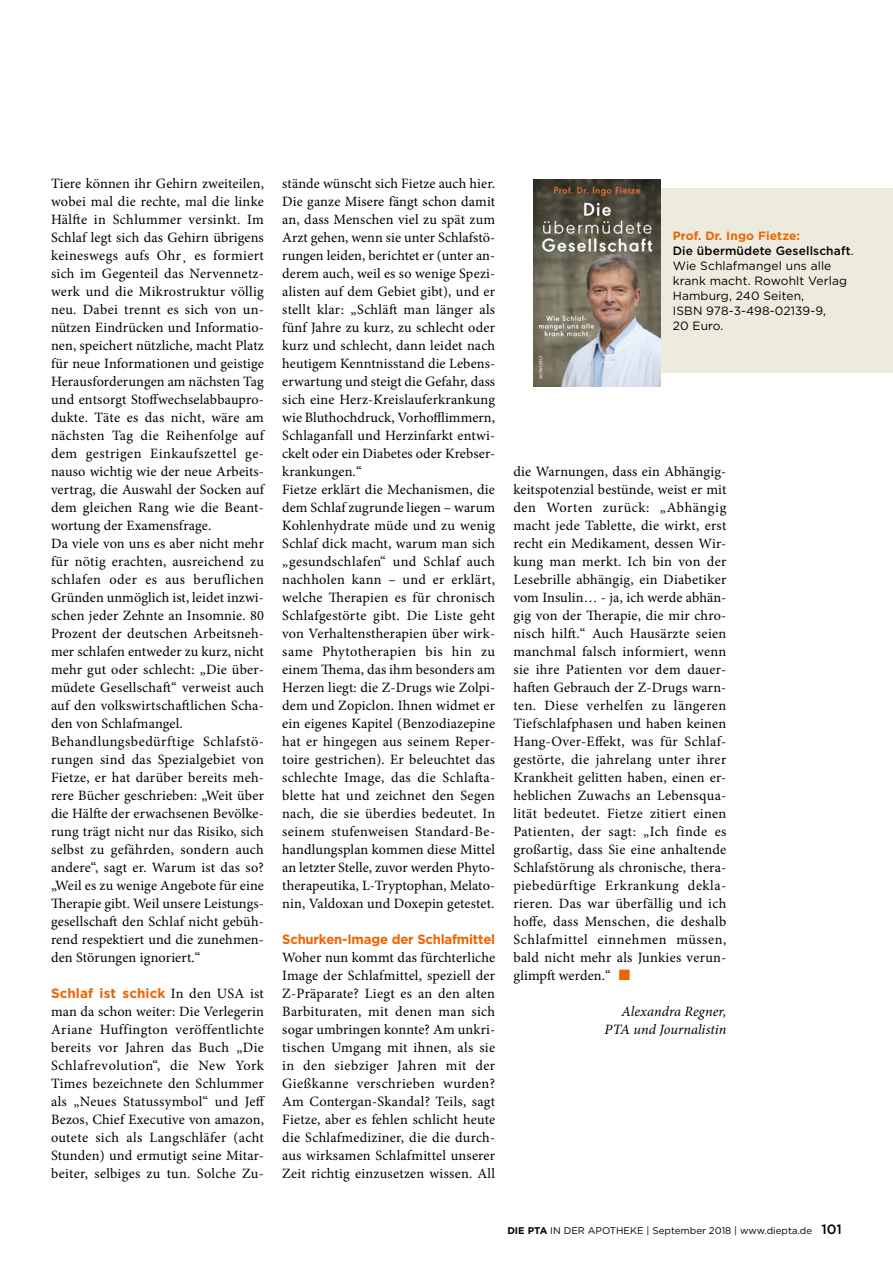
<style>
.page{position:relative;width:893px;height:1263px;background:#fff}
.page>*{position:absolute;margin:0;border:0;box-sizing:border-box;transform-origin:0 0}
.Grundtext{font:14.25px/18px "Minion Pro";letter-spacing:.01em;color:#000;text-align:justify}
.Autor{font:italic 14.25px/18px "Minion Pro";color:#000;text-align:right}
.Grundtext-2{font:700 13.5px "Gotham";letter-spacing:-.015em;color:#ec6502}
.Grundtext-3{font:700 13.5px "Gotham";letter-spacing:.005em;color:#ec6502}
.Kasten_Grundtext{font:12px/15px "Gotham";letter-spacing:.01em;color:#000}
.Kasten_Grundtext-2{font:700 12px "Gotham";letter-spacing:.01em;color:#ec6502}
.t1{font:9.75px "Gotham";color:#000}
.s1{font-family:"Minion Pro";font-weight:400;font-size:14.25px;color:#000}
.s2{font-weight:500}
.s3{color:#ec6502}
.s4{font-weight:700}
.s5{font-weight:500;font-size:13.5px}
</style>
<div class="page">
<div style="left:559px;top:188px;width:334px;height:184px;background:#edebdd"></div>
<img style="left:534px;top:179px;width:126px;height:207px">
<p class="Grundtext" style="left:51px;top:175px;width:214px">Tiere können ihr Gehirn zweiteilen, wobei mal die rechte, mal die linke Hälfte in Schlummer versinkt. Im Schlaf legt sich das Gehirn übrigens keineswegs aufs Ohr¸ es formiert sich im Gegenteil das Nervennetz&shy;werk und die Mikrostruktur völlig neu. Dabei trennt es sich von un&shy;nützen Eindrücken und Informatio&shy;nen, speichert nützliche, macht Platz für neue Informationen und geistige Herausforderungen am nächsten Tag und entsorgt Stoffwechselabbaupro&shy;dukte. Täte es das nicht, wäre am nächsten Tag die Reihenfolge auf dem gestrigen Einkaufszettel ge&shy;nauso wichtig wie der neue Arbeits&shy;vertrag, die Auswahl der Socken auf dem gleichen Rang wie die Beant&shy;wortung der Examensfrage.</p>
<p class="Grundtext" style="left:51px;top:535px;width:214px">Da viele von uns es aber nicht mehr für nötig erachten, ausreichend zu schlafen oder es aus beruflichen Gründen unmöglich ist, leidet inzwi&shy;schen jeder Zehnte an Insomnie. 80<br>Prozent der deutschen Arbeitsneh&shy;mer schlafen entweder zu kurz, nicht mehr gut oder schlecht: „Die über&shy;müdete Gesellschaft“ verweist auch auf den volkswirtschaftlichen Scha&shy;den von Schlafmangel.</p>
<p class="Grundtext" style="left:51px;top:733px;width:214px">Behandlungsbedürftige Schlafstö&shy;rungen sind das Spezialgebiet von Fietze, er hat darüber bereits meh&shy;rere Bücher geschrieben: „Weit über die Hälfte der erwachsenen Bevölke&shy;rung trägt nicht nur das Risiko, sich selbst zu gefährden, sondern auch andere“, sagt er. Warum ist das so? „Weil es zu wenige Angebote für eine Therapie gibt. Weil unsere Leistungs&shy;gesellschaft den Schlaf nicht gebüh&shy;rend respektiert und die zunehmen&shy;den Störungen ignoriert.“</p>
<p class="Grundtext-3" style="left:51px;top:984px;width:214px">Schlaf ist schick <span class="s1">In den USA ist</span></p>
<p class="Grundtext" style="left:51px;top:1003px;width:216px">man da schon weiter: Die Verlegerin Ariane Huffington veröffentlichte bereits vor Jahren das Buch „Die Schlafrevolution“, die New York Times bezeichnete den Schlummer als „Neues Statussymbol“ und Jeff Bezos, Chief Executive von amazon, outete sich als Langschläfer (acht Stunden) und ermutigt seine Mitar&shy;beiter, selbiges zu tun. Solche Zu-</p>
<p class="Grundtext" style="left:282px;top:175px;width:214px">stände wünscht sich Fietze auch hier.<br>Die ganze Misere fängt schon damit an, dass Menschen viel zu spät zum Arzt gehen, wenn sie unter Schlafstö&shy;rungen leiden, berichtet er (unter an&shy;derem auch, weil es so wenige Spezi&shy;alisten auf dem Gebiet gibt), und er stellt klar: „Schläft man länger als fünf Jahre zu kurz, zu schlecht oder kurz und schlecht, dann leidet nach heutigem Kenntnisstand die Lebens&shy;erwartung und steigt die Gefahr, dass sich eine Herz-Kreislauferkrankung wie Bluthochdruck, Vorhofflimmern, Schlaganfall und Herzinfarkt entwi&shy;ckelt oder ein Diabetes oder Krebser&shy;krankungen.“</p>
<p class="Grundtext" style="left:282px;top:481px;width:214px">Fietze erklärt die Mechanismen, die dem Schlaf zugrunde liegen – warum Kohlenhydrate müde und zu wenig Schlaf dick macht, warum man sich „gesundschlafen“ und Schlaf auch nachholen kann – und er erklärt, welche Therapien es für chronisch Schlafgestörte gibt. Die Liste geht von Verhaltenstherapien über wirk&shy;same Phytotherapien bis hin zu einem Thema, das ihm besonders am Herzen liegt: die Z-Drugs wie Zolpi&shy;dem und Zopiclon. Ihnen widmet er ein eigenes Kapitel (Benzodiazepine hat er hingegen aus seinem Reper&shy;toire gestrichen). Er beleuchtet das schlechte Image, das die Schlafta&shy;blette hat und zeichnet den Segen nach, die sie überdies bedeutet. In seinem stufenweisen Standard-Be&shy;handlungsplan kommen diese Mittel an letzter Stelle, zuvor werden Phyto&shy;therapeutika, L-Tryptophan, Melato&shy;nin, Valdoxan und Doxepin getestet.</p>
<p class="Grundtext-2" style="left:282px;top:930px;width:214px">Schurken-Image der Schlafmittel</p>
<p class="Grundtext" style="left:282px;top:949px;width:215px">Woher nun kommt das fürchterliche Image der Schlafmittel, speziell der Z-Präparate? Liegt es an den alten Barbituraten, mit denen man sich sogar umbringen konnte? Am unkri&shy;tischen Umgang mit ihnen, als sie in den siebziger Jahren mit der Gießkanne verschrieben wurden?<br>Am Contergan-Skandal? Teils, sagt Fietze, aber es fehlen schlicht heute die Schlafmediziner, die die durch&shy;aus wirksamen Schlafmittel unserer Zeit richtig einzusetzen wissen. All</p>
<p class="Kasten_Grundtext-2" style="left:673px;top:228px;width:129px">Prof. Dr. Ingo Fietze:</p>
<p class="Kasten_Grundtext" style="left:673px;top:243px;width:182px"><span class="s2">Die übermüdete Gesellschaft</span>.<br>Wie Schlafmangel uns alle krank macht. Rowohlt Verlag<br>Hamburg, 240 Seiten,</p>
<p class="Kasten_Grundtext" style="left:673px;top:303px;width:155px">ISBN 978-3-498-02139-9,</p>
<p class="Kasten_Grundtext" style="left:673px;top:318px;width:52px">20 Euro.</p>
<p class="Grundtext" style="left:513px;top:463px;width:214px">die Warnungen, dass ein Abhängig&shy;keitspotenzial bestünde, weist er mit den Worten zurück: „Abhängig macht jede Tablette, die wirkt, erst recht ein Medikament, dessen Wir&shy;kung man merkt. Ich bin von der Lesebrille abhängig, ein Diabetiker vom Insulin… - ja, ich werde abhän&shy;gig von der Therapie, die mir chro&shy;nisch hilft.“ Auch Hausärzte seien manchmal falsch informiert, wenn sie ihre Patienten vor dem dauer&shy;haften Gebrauch der Z-Drugs warn&shy;ten. Diese verhelfen zu längeren Tiefschlafphasen und haben keinen Hang-Over-Effekt, was für Schlaf&shy;gestörte, die jahrelang unter ihrer Krankheit gelitten haben, einen er&shy;heblichen Zuwachs an Lebensqua&shy;lität bedeutet. Fietze zitiert einen Patienten, der sagt: „Ich finde es großartig, dass Sie eine anhaltende Schlafstörung als chronische, thera&shy;piebedürftige Erkrankung dekla&shy;rieren. Das war überfällig und ich hoffe, dass Menschen, die deshalb Schlafmittel einnehmen müssen, bald nicht mehr als Junkies verun&shy;glimpft werden.“ <span class="s3">■</span></p>
<p class="Autor" style="left:605px;top:1003px;width:123px">Alexandra Regner,<br>PTA und Journalistin</p>
<p class="t1" style="left:507px;top:1224px;width:336px"><span class="s4">DIE PTA</span> IN DER APOTHEKE | September 2018 | www.diepta.de <span class="s5">101</span></p>
</div>
